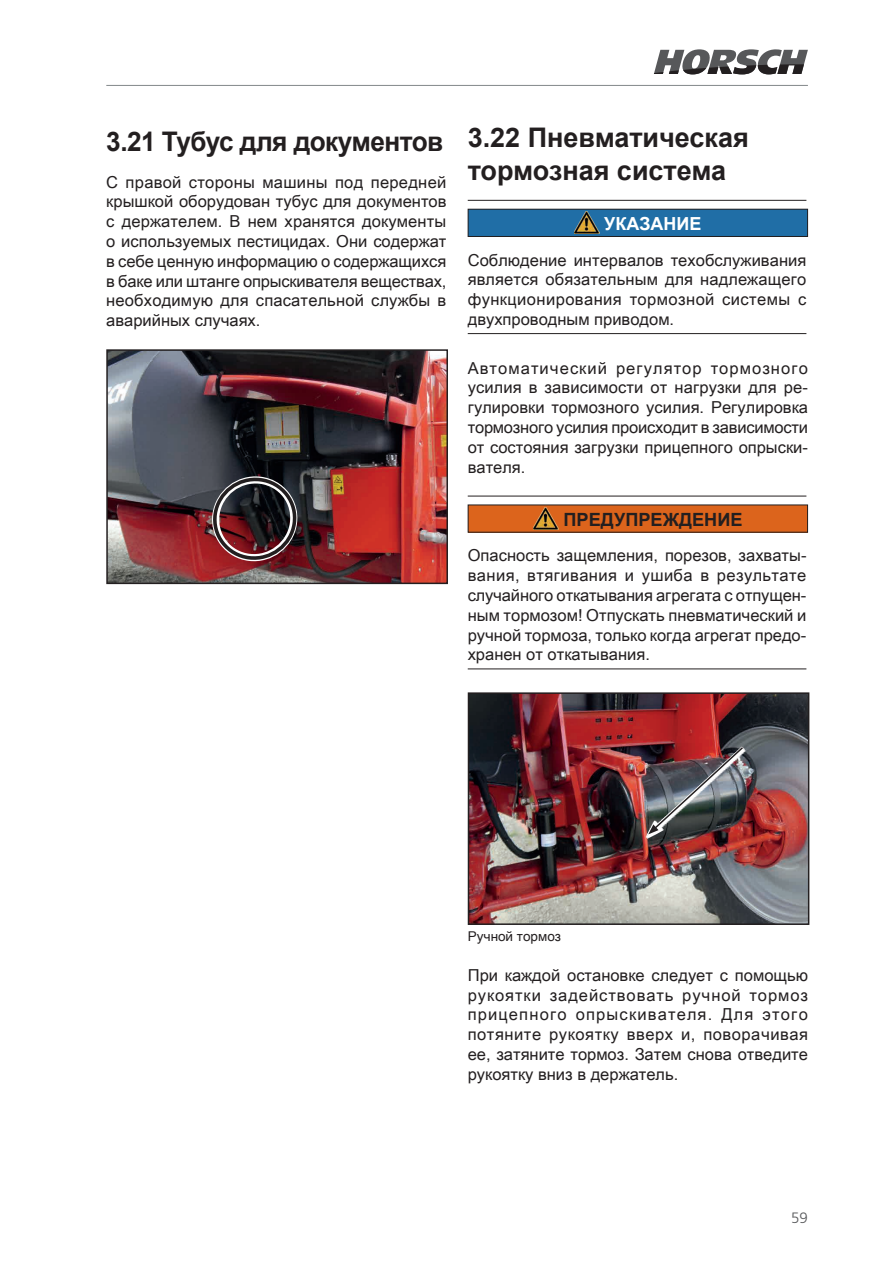
<style>
.page{position:relative;width:893px;height:1263px;background:#fff}
.page>*{position:absolute;margin:0;border:0;box-sizing:border-box;transform-origin:0 0}
.ueberschrift2{font:700 27px/32.4px "Arial";letter-spacing:-.015em;color:#231f20}
.t1{font:700 18.15px "Arial";color:#231f20}
.t2{font:700 18px "Arial";color:#fff}
.text{font:16.5px/19.8px "Arial Unicode MS";color:#231f20;text-align:justify}
.t3{font:300 15px "Frutiger LT Pro";color:#57585a}
.bild{font:13.5px "Arial Unicode MS";color:#231f20}
</style>
<div class="page">
<img style="left:109px;top:352px;width:336px;height:229px">
<div style="left:106px;top:349px;width:342px;height:235px;border:2px solid #231f20"></div>
<svg style="left:206px;top:470px;width:97px;height:95px;background:#4e3237"></svg>
<hr style="left:468px;top:200px;width:338px;height:1px;background:#231f20">
<hr style="left:468px;top:333px;width:338px;height:1px;background:#231f20">
<div style="left:468px;top:209px;width:340px;height:27px;background:#206ea6"></div>
<img style="left:574px;top:212px;width:26px;height:22px">
<div style="left:468px;top:209px;width:340px;height:28px;border:1px solid #231f20"></div>
<hr style="left:468px;top:496px;width:338px;height:1px;background:#231f20">
<hr style="left:468px;top:668px;width:338px;height:1px;background:#231f20">
<div style="left:468px;top:505px;width:340px;height:27px;background:#dc641c"></div>
<img style="left:533px;top:507px;width:26px;height:23px">
<div style="left:468px;top:505px;width:340px;height:28px;border:1px solid #231f20"></div>
<img style="left:471px;top:695px;width:335px;height:227px">
<div style="left:468px;top:692px;width:341px;height:233px;border:2px solid #231f20"></div>
<img style="left:630px;top:743px;width:130px;height:96px">
<hr style="left:106px;top:85px;width:702px;height:1px;background:#83888a">
<svg style="left:654px;top:49px;width:154px;height:25px"></svg>
<p class="ueberschrift2" style="left:106px;top:125px;width:338px">3.21 Тубус для документов</p>
<p class="text" style="left:106px;top:172px;width:342px">С правой стороны машины под передней крышкой оборудован тубус для документов с держателем. В нем хранятся документы о используемых пестицидах. Они содержат в себе ценную информацию о содержащихся в баке или штанге опрыскивателя веществах, необходимую для спасательной службы в аварийных случаях.</p>
<p class="ueberschrift2" style="left:468px;top:122px;width:283px">3.22 Пневматическая тормозная система</p>
<p class="t2" style="left:604px;top:211px;width:99px">УКАЗАНИЕ</p>
<p class="text" style="left:468px;top:250px;width:340px">Соблюдение интервалов техобслуживания является обязательным для надлежащего функционирования тормозной системы с двухпроводным приводом.</p>
<p class="text" style="left:468px;top:357px;width:342px">Автоматический регулятор тормозного усилия в зависимости от нагрузки для ре&shy;гулировки тормозного усилия. Регулировка тормозного усилия происходит в зависимости от состояния загрузки прицепного опрыски&shy;вателя.</p>
<p class="t1" style="left:563px;top:507px;width:181px">ПРЕДУПРЕЖДЕНИЕ</p>
<p class="text" style="left:468px;top:545px;width:340px">Опасность защемления, порезов, захваты&shy;вания, втягивания и ушиба в результате случайного откатывания агрегата с отпущен&shy;ным тормозом! Отпускать пневматический и ручной тормоза, только когда агрегат предо&shy;хранен от откатывания.</p>
<p class="bild" style="left:468px;top:926px;width:95px">Ручной тормоз</p>
<p class="text" style="left:468px;top:965px;width:342px">При каждой остановке следует с помощью рукоятки задействовать ручной тормоз прицепного опрыскивателя. Для этого потяните рукоятку вверх и, поворачивая ее, затяните тормоз. Затем снова отведите рукоятку вниз в держатель.</p>
<p class="t3" style="left:791px;top:1209px;width:18px">59</p>
</div>
